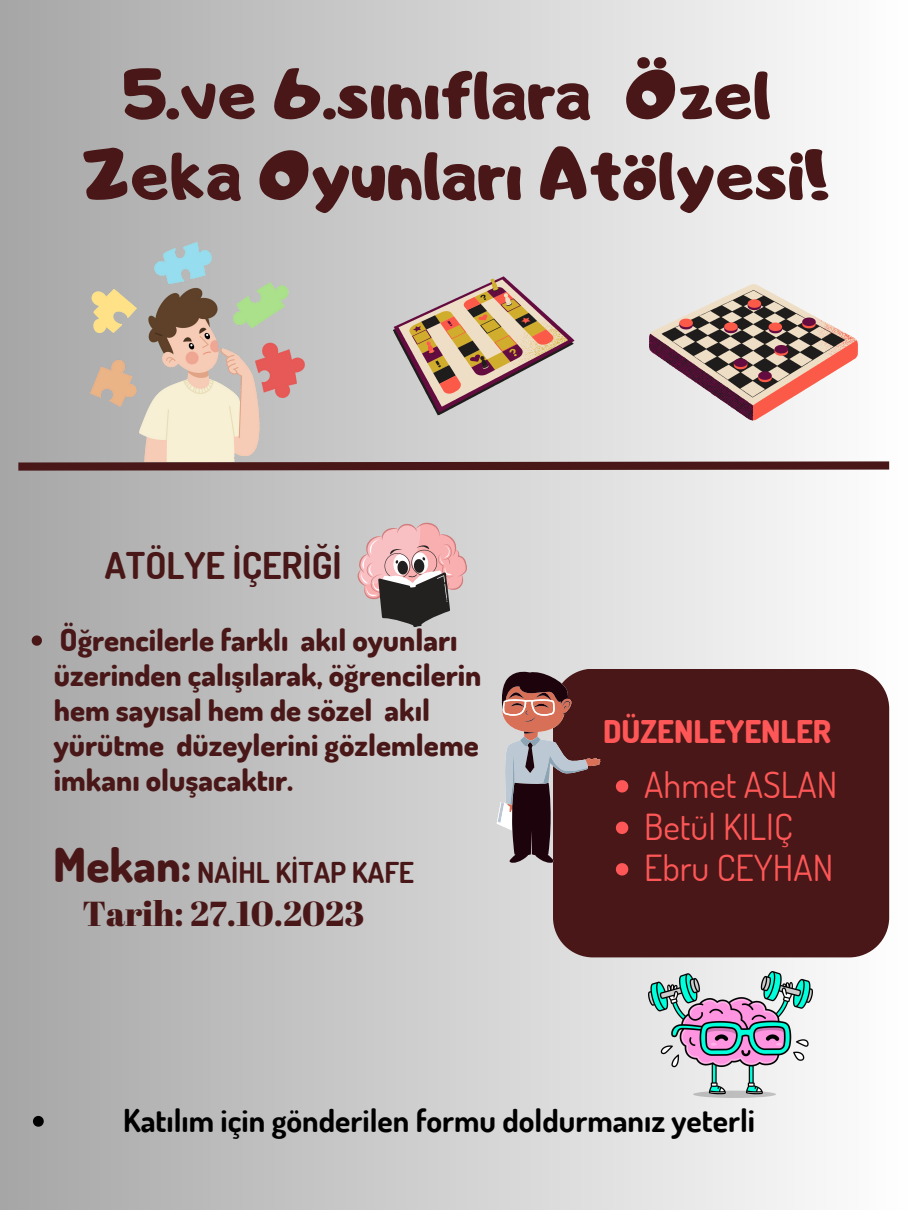
<style>
.page{position:relative;width:908px;height:1210px;background:#fff}
.page>*{position:absolute;margin:0;border:0;box-sizing:border-box;transform-origin:0 0}
.t1{font:69.79px "Adigiana Toybox";color:#491717}
.t2{font:800 46.69px "Dosis";color:#491717}
.t3{font:700 36.85px "Dosis";color:#491717}
.t4{font:35.91px "Dosis";color:#ff5757}
.t5{font:34.65px "Abril Fatface";color:#491717}
.t6{font:700 31.6px "Dosis";color:#000}
.t7{font:800 31.29px "Dosis";color:#ff5757}
.t8{font:800 30.34px/35.2px "Dosis";color:#491717}
.t9{font:700 28.73px "Dosis";color:#491717}
</style>
<div class="page">
<div style="left:0;top:0;width:907px;height:1210px;background:linear-gradient(to right,#a6a6a6,#fefefe)"></div>
<svg style="left:10px;top:457px;width:887px;height:18px;background:#937b7b"></svg>
<div style="left:553px;top:668px;width:335px;height:289px;background:#491717"></div>
<svg style="left:353px;top:519px;width:116px;height:111px;background:#b59f9f"></svg>
<svg style="left:496px;top:668px;width:104px;height:196px;background:#775758"></svg>
<img style="left:648px;top:971px;width:164px;height:127px">
<img style="left:91px;top:243px;width:213px;height:218px">
<svg style="left:648px;top:284px;width:209px;height:136px"></svg>
<svg style="left:390px;top:261px;width:191px;height:159px;background:#c9b6aa"></svg>
<svg style="left:32px;top:635px;width:10px;height:11px"></svg>
<svg style="left:615px;top:780px;width:13px;height:12px"></svg>
<svg style="left:615px;top:821px;width:13px;height:13px"></svg>
<svg style="left:615px;top:863px;width:13px;height:12px"></svg>
<svg style="left:33px;top:1116px;width:11px;height:10px"></svg>
<p class="t1" style="left:123px;top:48px;width:649px">5.ve 6.sınıflara Özel</p>
<p class="t1" style="left:82px;top:129px;width:749px">Zeka Oyunları Atölyesi!</p>
<p class="t3" style="left:105px;top:541px;width:238px">ATÖLYE İÇERİĞİ</p>
<p class="t8" style="left:54px;top:621px;width:429px">Öğrencilerle farklı akıl oyunları üzerinden çalışılarak, öğrencilerin hem sayısal hem de sözel akıl yürütme düzeylerini gözlemleme imkanı oluşacaktır.</p>
<p class="t2" style="left:53px;top:834px;width:140px">Mekan:</p>
<p class="t9" style="left:197px;top:854px;width:218px">NAİHL KİTAP KAFE</p>
<p class="t5" style="left:82px;top:889px;width:283px">Tarih: 27.10.2023</p>
<p class="t7" style="left:603px;top:711px;width:229px">DÜZENLEYENLER</p>
<p class="t4" style="left:644px;top:761px;width:195px">Ahmet ASLAN</p>
<p class="t4" style="left:644px;top:803px;width:150px">Betül KILIÇ</p>
<p class="t4" style="left:644px;top:844px;width:191px">Ebru CEYHAN</p>
<p class="t6" style="left:123px;top:1099px;width:633px">Katılım için gönderilen formu doldurmanız yeterli</p>
</div>
